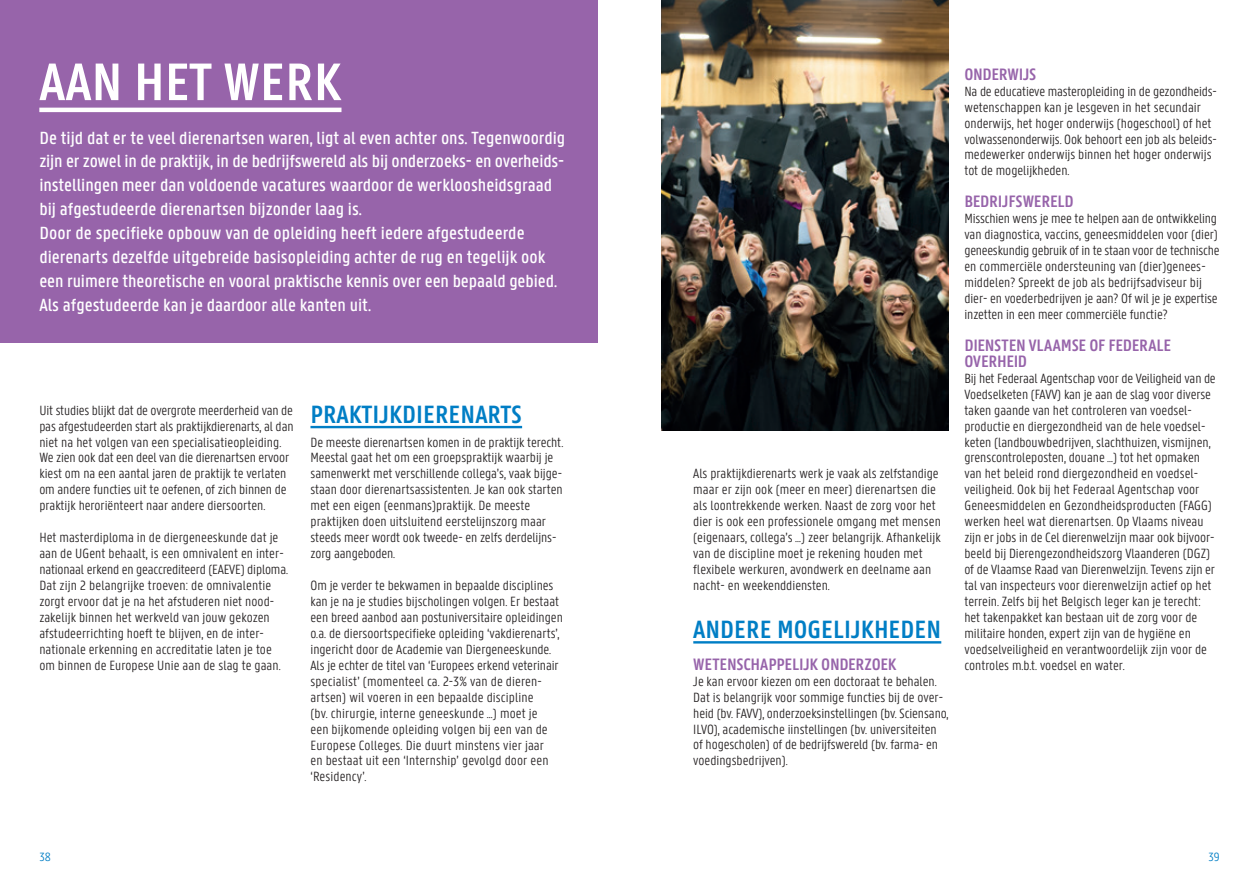
<style>
.page{position:relative;width:1259px;height:893px;background:#fff}
.page>*{position:absolute;margin:0;border:0;box-sizing:border-box;transform-origin:0 0}
.t1{font:600 56.25px "U Gent Panno Text";color:#fff}
.t2{font:600 26.7px "U Gent Panno Text";color:#007ec5}
.t3{font:500 18.75px/23.9px "U Gent Panno Text";color:#fff}
.t4{font:600 17.7px/15.9px "U Gent Panno Text";letter-spacing:-.02em;color:#9764aa}
.t5{font:300 14.25px/15.9px "U Gent Panno Text";color:#231f20}
.t6{font:300 12.75px "U Gent Panno Text";color:#007ec5}
</style>
<div class="page">
<img style="left:661px;top:0;width:287px;height:431px">
<div style="left:0;top:0;width:597px;height:343px;background:#9764aa"></div>
<hr style="left:39px;top:108px;width:302px;height:4px;background:#fff">
<hr style="left:693px;top:641px;width:248px;height:3px;background:#007ec5">
<hr style="left:310px;top:426px;width:212px;height:2px;background:#007ec5">
<h1 class="t1" style="left:39px;top:48px;width:304px">AAN HET WERK</h1>
<p class="t3" style="left:39px;top:125px;width:527px">De tijd dat er te veel dierenartsen waren, ligt al even achter ons. Tegenwoordig zijn er zowel in de praktijk, in de bedrijfswereld als bij onderzoeks- en overheids&shy;instellingen meer dan voldoende vacatures waardoor de werkloosheidsgraad bij afgestudeerde dierenartsen bijzonder laag is.<br>Door de specifieke opbouw van de opleiding heeft iedere afgestudeerde dierenarts dezelfde uitgebreide basisopleiding achter de rug en tegelijk ook een ruimere theoretische en vooral praktische kennis over een bepaald gebied.<br>Als afgestudeerde kan je daardoor alle kanten uit.</p>
<p class="t5" style="left:39px;top:402px;width:256px">Uit studies blijkt dat de overgrote meerderheid van de pas afgestudeerden start als praktijkdierenarts, al dan niet na het volgen van een specialisatieopleiding.<br>We zien ook dat een deel van die dierenartsen ervoor kiest om na een aantal jaren de praktijk te verlaten om andere functies uit te oefenen, of zich binnen de praktijk heroriënteert naar andere diersoorten.</p>
<p class="t5" style="left:39px;top:529px;width:250px">Het masterdiploma in de diergeneeskunde dat je aan de UGent behaalt, is een omnivalent en inter&shy;nationaal erkend en geaccrediteerd (EAEVE) diploma.<br>Dat zijn 2 belangrijke troeven: de omnivalentie zorgt ervoor dat je na het afstuderen niet nood&shy;zakelijk binnen het werkveld van jouw gekozen afstudeerrichting hoeft te blijven, en de inter&shy;nationale erkenning en accreditatie laten je toe om binnen de Europese Unie aan de slag te gaan.</p>
<h2 class="t2" style="left:310px;top:398px;width:213px">PRAKTIJKDIERENARTS</h2>
<p class="t5" style="left:310px;top:434px;width:254px">De meeste dierenartsen komen in de praktijk terecht.<br>Meestal gaat het om een groepspraktijk waarbij je samenwerkt met verschillende collega’s, vaak bijge&shy;staan door dierenartsassistenten. Je kan ook starten met een eigen (eenmans)praktijk. De meeste praktijken doen uitsluitend eerstelijnszorg maar steeds meer wordt ook tweede- en zelfs derdelijns&shy;zorg aangeboden.</p>
<p class="t5" style="left:310px;top:577px;width:254px">Om je verder te bekwamen in bepaalde disciplines kan je na je studies bijscholingen volgen. Er bestaat een breed aanbod aan postuniversitaire opleidingen o.a. de diersoortspecifieke opleiding ‘vakdierenarts’, ingericht door de Academie van Diergeneeskunde.<br>Als je echter de titel van ‘Europees erkend veterinair specialist’ (momenteel ca. 2-3% van de dieren&shy;artsen) wil voeren in een bepaalde discipline<br>(bv. chirurgie, interne geneeskunde …) moet je<br>een bijkomende opleiding volgen bij een van de Europese Colleges. Die duurt minstens vier jaar<br>en bestaat uit een ‘Internship’ gevolgd door een ‘Residency’.</p>
<p class="t5" style="left:693px;top:466px;width:249px">Als praktijkdierenarts werk je vaak als zelfstandige maar er zijn ook (meer en meer) dierenartsen die als loontrekkende werken. Naast de zorg voor het dier is ook een professionele omgang met mensen (eigenaars, collega’s …) zeer belangrijk. Afhankelijk van de discipline moet je rekening houden met flexibele werkuren, avondwerk en deelname aan nacht- en weekenddiensten.</p>
<h2 class="t2" style="left:693px;top:613px;width:249px">ANDERE MOGELIJKHEDEN</h2>
<p class="t4" style="left:693px;top:656px;width:205px">WETENSCHAPPELIJK ONDERZOEK</p>
<p class="t5" style="left:693px;top:673px;width:257px">Je kan ervoor kiezen om een doctoraat te behalen.<br>Dat is belangrijk voor sommige functies bij de over&shy;heid (bv. FAVV), onderzoeksinstellingen (bv. Sciensano, ILVO), academische iinstellingen (bv. universiteiten of hogescholen) of de bedrijfswereld (bv. farma- en voedingsbedrijven).</p>
<p class="t4" style="left:964px;top:66px;width:73px">ONDERWIJS</p>
<p class="t5" style="left:964px;top:83px;width:254px">Na de educatieve masteropleiding in de gezondheids&shy;wetenschappen kan je lesgeven in het secundair onderwijs, het hoger onderwijs (hogeschool) of het volwassenonderwijs. Ook behoort een job als beleids&shy;medewerker onderwijs binnen het hoger onderwijs tot de mogelijkheden.</p>
<p class="t4" style="left:964px;top:193px;width:111px">BEDRIJFSWERELD</p>
<p class="t5" style="left:964px;top:211px;width:256px">Misschien wens je mee te helpen aan de ontwikkeling van diagnostica, vaccins, geneesmiddelen voor (dier) geneeskundig gebruik of in te staan voor de technische en commerciële ondersteuning van (dier)genees&shy;middelen? Spreekt de job als bedrijfsadviseur bij dier- en voederbedrijven je aan? Of wil je je expertise inzetten in een meer commerciële functie?</p>
<p class="t4" style="left:964px;top:337px;width:209px">DIENSTEN VLAAMSE OF FEDERALE<br>OVERHEID</p>
<p class="t5" style="left:964px;top:370px;width:253px">Bij het Federaal Agentschap voor de Veiligheid van de Voedselketen (FAVV) kan je aan de slag voor diverse taken gaande van het controleren van voedsel&shy;productie en diergezondheid van de hele voedsel&shy;keten (landbouwbedrijven, slachthuizen, vismijnen, grenscontroleposten, douane …) tot het opmaken van het beleid rond diergezondheid en voedsel&shy;veiligheid. Ook bij het Federaal Agentschap voor Geneesmiddelen en Gezondheidsproducten (FAGG) werken heel wat dierenartsen. Op Vlaams niveau zijn er jobs in de Cel dierenwelzijn maar ook bijvoor&shy;beeld bij Dierengezondheidszorg Vlaanderen (DGZ) of de Vlaamse Raad van Dierenwelzijn. Tevens zijn er tal van inspecteurs voor dierenwelzijn actief op het terrein. Zelfs bij het Belgisch leger kan je terecht: het takenpakket kan bestaan uit de zorg voor de militaire honden, expert zijn van de hygiëne en voedselveiligheid en verantwoordelijk zijn voor de controles m.b.t. voedsel en water.</p>
<p class="t6" style="left:39px;top:849px;width:13px">38</p>
<p class="t6" style="left:1208px;top:849px;width:13px">39</p>
</div>
